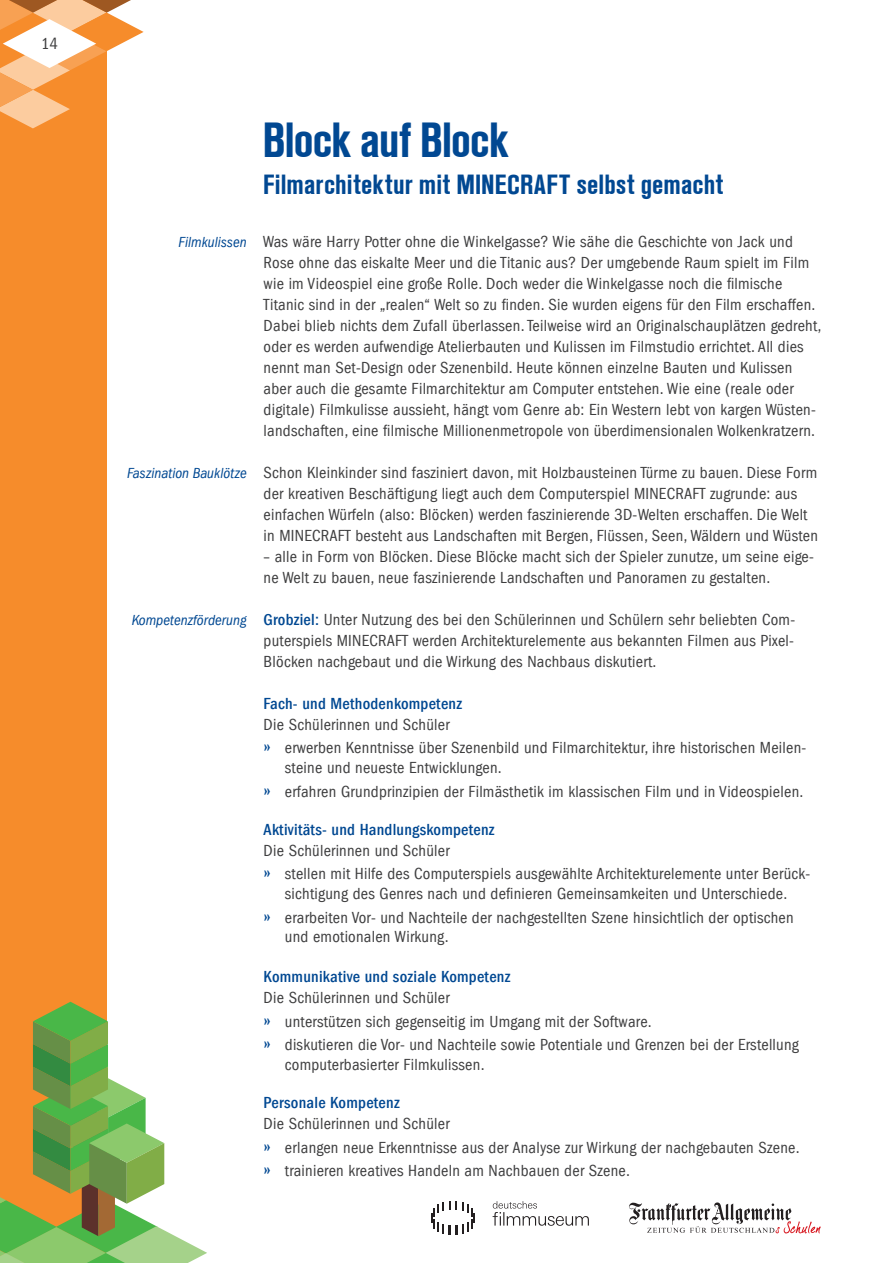
<style>
.page{position:relative;width:893px;height:1263px;background:#fff}
.page>*{position:absolute;margin:0;border:0;box-sizing:border-box;transform-origin:0 0}
.t1{font:48px "FAZ Ad Grotesk Cond Demi Bd";letter-spacing:.025em;color:#014892}
.t2{font:27px "FAZ Ad Grotesk Cond Demi Bd";letter-spacing:.05em;color:#014892}
.t3{font:condensed 16.5px/21px "FAZ Franklin Gothic";letter-spacing:.015em;color:#3e3e3f}
.t4{font:500 condensed 16.5px "FAZ Franklin Gothic";letter-spacing:.015em;color:#014892}
.t5{font:italic condensed 15px "FAZ Franklin Gothic";color:#014892}
.s1{font-weight:500;color:#014892}
.s2{font-size:21px;color:#014892}
</style>
<div class="page">
<svg style="left:629px;top:1202px;width:192px;height:31px"></svg>
<svg style="left:431px;top:1201px;width:43px;height:34px"></svg>
<svg style="left:493px;top:1201px;width:96px;height:25px"></svg>
<div style="left:0;top:0;width:107px;height:1263px;background:#f68c2b"></div>
<svg style="left:0;top:0;width:144px;height:128px"></svg>
<svg style="left:0;top:1002px;width:207px;height:261px"></svg>
<p class="t3" style="left:41px;top:33px;width:18px">14</p>
<p class="t5" style="left:179px;top:233px;width:69px">Filmkulissen</p>
<p class="t5" style="left:127px;top:464px;width:121px">Faszination Bauklötze</p>
<p class="t5" style="left:132px;top:611px;width:116px">Kompetenzförderung</p>
<h1 class="t1" style="left:264px;top:113px;width:246px">Block auf Block</h1>
<h2 class="t2" style="left:264px;top:169px;width:461px">Filmarchitektur mit MINECRAFT selbst gemacht</h2>
<p class="t3" style="left:263px;top:231px;width:560px">Was wäre Harry Potter ohne die Winkelgasse? Wie sähe die Geschichte von Jack und Rose ohne das eiskalte Meer und die Titanic aus? Der umgebende Raum spielt im Film wie im Videospiel eine große Rolle. Doch weder die Winkelgasse noch die filmische Titanic sind in der „realen“ Welt so zu finden. Sie wurden eigens für den Film erschaffen.<br>Dabei blieb nichts dem Zufall überlassen. Teilweise wird an Originalschauplätzen gedreht, oder es werden aufwendige Atelierbauten und Kulissen im Filmstudio errichtet. All dies nennt man Set-Design oder Szenenbild. Heute können einzelne Bauten und Kulissen aber auch die gesamte Filmarchitektur am Computer entstehen. Wie eine (reale oder digitale) Filmkulisse aussieht, hängt vom Genre ab: Ein Western lebt von kargen Wüsten&shy;landschaften, eine filmische Millionenmetropole von überdimensionalen Wolkenkratzern.</p>
<p class="t3" style="left:264px;top:462px;width:556px">Schon Kleinkinder sind fasziniert davon, mit Holzbausteinen Türme zu bauen. Diese Form der kreativen Beschäftigung liegt auch dem Computerspiel MINECRAFT zugrunde: aus einfachen Würfeln (also: Blöcken) werden faszinierende 3D-Welten erschaffen. Die Welt in MINECRAFT besteht aus Landschaften mit Bergen, Flüssen, Seen, Wäldern und Wüsten</p>
<p class="t3" style="left:264px;top:546px;width:552px">– alle in Form von Blöcken. Diese Blöcke macht sich der Spieler zunutze, um seine eige&shy;ne Welt zu bauen, neue faszinierende Landschaften und Panoramen zu gestalten.</p>
<p class="t3" style="left:264px;top:609px;width:533px;text-align:justify"><span class="s1">Grobziel:</span> Unter Nutzung des bei den Schülerinnen und Schülern sehr beliebten Com&shy;puterspiels MINECRAFT werden Architekturelemente aus bekannten Filmen aus Pixel-Blöcken nachgebaut und die Wirkung des Nachbaus diskutiert.</p>
<p class="t4" style="left:264px;top:694px;width:200px">Fach- und Methodenkompetenz</p>
<p class="t3" style="left:264px;top:713px;width:544px;line-height:23.7px">Die Schülerinnen und Schüler<br><span class="s2">»</span> erwerben Kenntnisse über Szenenbild und Filmarchitektur, ihre historischen Meilen-</p>
<p class="t3" style="left:264px;top:756px;width:541px;line-height:23.7px;text-indent:21px">steine und neueste Entwicklungen.<br><span class="s2">»</span> erfahren Grundprinzipien der Filmästhetik im klassischen Film und in Videospielen.</p>
<p class="t4" style="left:264px;top:820px;width:232px">Aktivitäts- und Handlungskompetenz</p>
<p class="t3" style="left:264px;top:838px;width:548px;line-height:23.7px">Die Schülerinnen und Schüler<br><span class="s2">»</span> stellen mit Hilfe des Computerspiels ausgewählte Architekturelemente unter Berück-</p>
<p class="t3" style="left:264px;top:882px;width:532px;line-height:23.7px;text-indent:21px">sichtigung des Genres nach und definieren Gemeinsamkeiten und Unterschiede. <span class="s2">»</span> erarbeiten Vor- und Nachteile der nachgestellten Szene hinsichtlich der optischen</p>
<p class="t3" style="left:285px;top:926px;width:165px">und emotionalen Wirkung.</p>
<p class="t4" style="left:264px;top:967px;width:248px">Kommunikative und soziale Kompetenz</p>
<p class="t3" style="left:264px;top:985px;width:537px;line-height:23.7px">Die Schülerinnen und Schüler<br><span class="s2">»</span> unterstützen sich gegenseitig im Umgang mit der Software.<br><span class="s2">»</span> diskutieren die Vor- und Nachteile sowie Potentiale und Grenzen bei der Erstellung</p>
<p class="t3" style="left:285px;top:1054px;width:201px">computerbasierter Filmkulissen.</p>
<p class="t4" style="left:264px;top:1093px;width:138px">Personale Kompetenz</p>
<p class="t3" style="left:264px;top:1111px;width:537px;line-height:23.7px">Die Schülerinnen und Schüler<br><span class="s2">»</span> erlangen neue Erkenntnisse aus der Analyse zur Wirkung der nachgebauten Szene. <span class="s2">»</span> trainieren kreatives Handeln am Nachbauen der Szene.</p>
</div>
